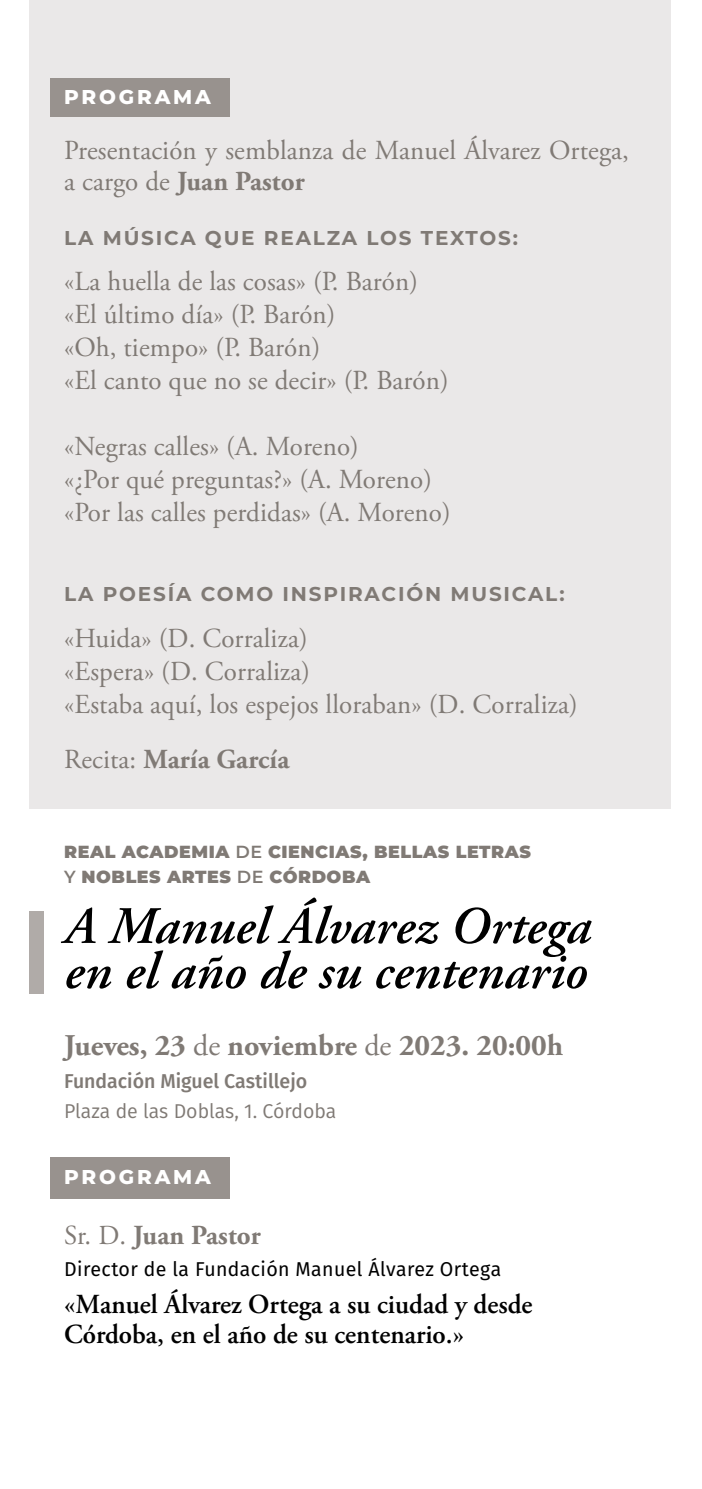
<style>
.page{position:relative;width:702px;height:1489px;background:#fff}
.page>*{position:absolute;margin:0;border:0;box-sizing:border-box;transform-origin:0 0}
.t1{font:italic 600 52.5px/45px "Adobe Garamond Pro";letter-spacing:.005em;color:#000}
.t2{font:700 30px "Adobe Garamond Pro";color:#807a75}
.t3{font:27.5px/33px "Adobe Garamond Pro";letter-spacing:.005em;color:#807a75}
.t4{font:600 27.5px/30px "Adobe Garamond Pro";letter-spacing:-.005em;color:#000}
.t5{font:700 27.5px "Adobe Garamond Pro";letter-spacing:.005em;color:#807a75}
.t6{font:700 20px "Montserrat";letter-spacing:.09em;color:#807a75}
.t7{font:20px "Fira Sans";letter-spacing:.02em;color:#000}
.t8{font:20px "Fira Sans";color:#807a75}
.t9{font:500 20px "Fira Sans";color:#807a75}
.t10{font:800 20px "Montserrat";letter-spacing:.14em;color:#fff}
.t11{font:900 17.5px/25px "Montserrat";letter-spacing:.03em;color:#807a75}
.s1{font-weight:700}
.s2{font-weight:400}
.s3{font-weight:600}
</style>
<div class="page">
<div style="left:29px;top:0;width:641px;height:808px;background:#eae8e8"></div>
<div style="left:50px;top:78px;width:179px;height:39px;background:#98928e"></div>
<div style="left:50px;top:1156px;width:179px;height:42px;background:#98928e"></div>
<div style="left:29px;top:911px;width:14px;height:83px;background:#b0aba8"></div>
<p class="t10" style="left:64px;top:83px;width:148px">PROGRAMA</p>
<p class="t3" style="left:64px;top:137px;width:566px;line-height:30px">Presentación y semblanza de Manuel Álvarez Ortega, a cargo de <span class="s1">Juan Pastor</span></p>
<p class="t6" style="left:64px;top:223px;width:455px">LA MÚSICA QUE REALZA LOS TEXTOS:</p>
<p class="t3" style="left:64px;top:266px;width:386px">«La huella de las cosas» (P. Barón) «El último día» (P. Barón)<br>«Oh, tiempo» (P. Barón)<br>«El canto que no se decir» (P. Barón)</p>
<p class="t3" style="left:64px;top:431px;width:388px">«Negras calles» (A. Moreno)<br>«¿Por qué preguntas?» (A. Moreno) «Por las calles perdidas» (A. Moreno)</p>
<p class="t6" style="left:64px;top:579px;width:502px">LA POESÍA COMO INSPIRACIÓN MUSICAL:</p>
<p class="t3" style="left:64px;top:622px;width:515px">«Huida» (D. Corraliza)<br>«Espera» (D. Corraliza)<br>«Estaba aquí, los espejos lloraban» (D. Corraliza)</p>
<p class="t5" style="left:64px;top:743px;width:227px"><span class="s2">Recita:</span> María García</p>
<p class="t11" style="left:64px;top:838px;width:468px">REAL ACADEMIA <span class="s3">DE</span> CIENCIAS, BELLAS LETRAS<br><span class="s3">Y</span> NOBLES ARTES <span class="s3">DE</span> CÓRDOBA</p>
<h1 class="t1" style="left:64px;top:904px;width:528px">A Manuel Álvarez Ortega en el año de su centenario</h1>
<p class="t2" style="left:64px;top:1027px;width:500px">Jueves, 23 <span class="s2">de</span> noviembre <span class="s2">de</span> 2023. 20:00h</p>
<p class="t9" style="left:64px;top:1065px;width:244px">Fundación Miguel Castillejo</p>
<p class="t8" style="left:64px;top:1096px;width:273px">Plaza de las Doblas, 1. Córdoba</p>
<p class="t10" style="left:64px;top:1161px;width:148px">PROGRAMA</p>
<p class="t5" style="left:64px;top:1218px;width:198px"><span class="s2">Sr. D.</span> Juan Pastor</p>
<p class="t7" style="left:64px;top:1253px;width:438px">Director de la Fundación Manuel Álvarez Ortega</p>
<p class="t4" style="left:64px;top:1289px;width:470px">«Manuel Álvarez Ortega a su ciudad y desde<br>Córdoba, en el año de su centenario.»</p>
</div>
